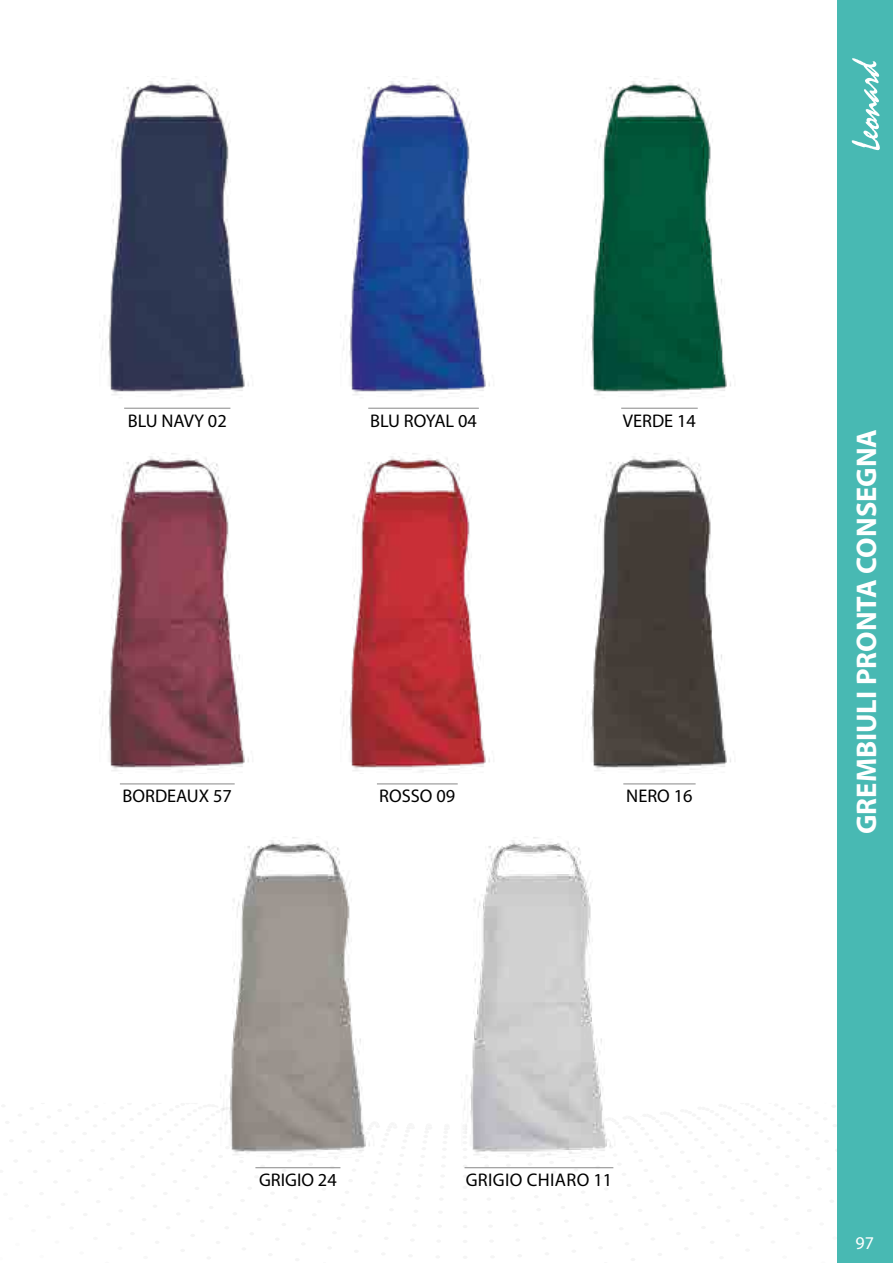
<style>
.page{position:relative;width:893px;height:1263px;background:#fff}
.page>*{position:absolute;margin:0;border:0;box-sizing:border-box;transform-origin:0 0}
.t1{font:700 28.5px "Myriad Pro";color:#fff}
.t2{font:18.3px "Myriad Pro";color:#000}
.t3{font:18.3px "Myriad Pro";letter-spacing:.02em;color:#000}
.t4{font:18px "Myriad Pro";color:#fff}
</style>
<div class="page">
<div style="left:837px;top:0;width:56px;height:1263px;background:#48b9b3"></div>
<svg style="left:852px;top:58px;width:28px;height:92px"></svg>
<img style="left:102px;top:78px;width:147px;height:318px">
<img style="left:102px;top:453px;width:147px;height:319px">
<img style="left:343px;top:78px;width:147px;height:318px">
<img style="left:343px;top:453px;width:147px;height:319px">
<img style="left:582px;top:78px;width:149px;height:318px">
<img style="left:582px;top:453px;width:149px;height:319px">
<img style="left:219px;top:837px;width:151px;height:320px">
<img style="left:463px;top:837px;width:149px;height:320px">
<hr style="left:124px;top:408px;width:106px;height:1px;background:#878787">
<hr style="left:120px;top:783px;width:115px;height:1px;background:#878787">
<hr style="left:255px;top:1167px;width:85px;height:1px;background:#878787">
<hr style="left:368px;top:408px;width:111px;height:1px;background:#878787">
<hr style="left:377px;top:783px;width:81px;height:1px;background:#878787">
<hr style="left:465px;top:1167px;width:148px;height:1px;background:#878787">
<hr style="left:621px;top:408px;width:77px;height:1px;background:#878787">
<hr style="left:623px;top:783px;width:73px;height:1px;background:#878787">
<p class="t2" style="left:128px;top:409px;width:100px">BLU NAVY 02</p>
<p class="t2" style="left:370px;top:409px;width:108px">BLU ROYAL 04</p>
<p class="t2" style="left:123px;top:785px;width:111px">BORDEAUX 57</p>
<p class="t2" style="left:379px;top:785px;width:78px">ROSSO 09</p>
<p class="t2" style="left:623px;top:409px;width:75px">VERDE 14</p>
<p class="t2" style="left:626px;top:785px;width:68px">NERO 16</p>
<p class="t2" style="left:259px;top:1169px;width:79px">GRIGIO 24</p>
<p class="t3" style="left:466px;top:1169px;width:148px">GRIGIO CHIARO 11</p>
<h1 class="t1" style="left:848px;top:834px;width:406px;rotate:-90deg">GREMBIULI PRONTA CONSEGNA</h1>
<p class="t4" style="left:856px;top:1232px;width:20px">97</p>
</div>
